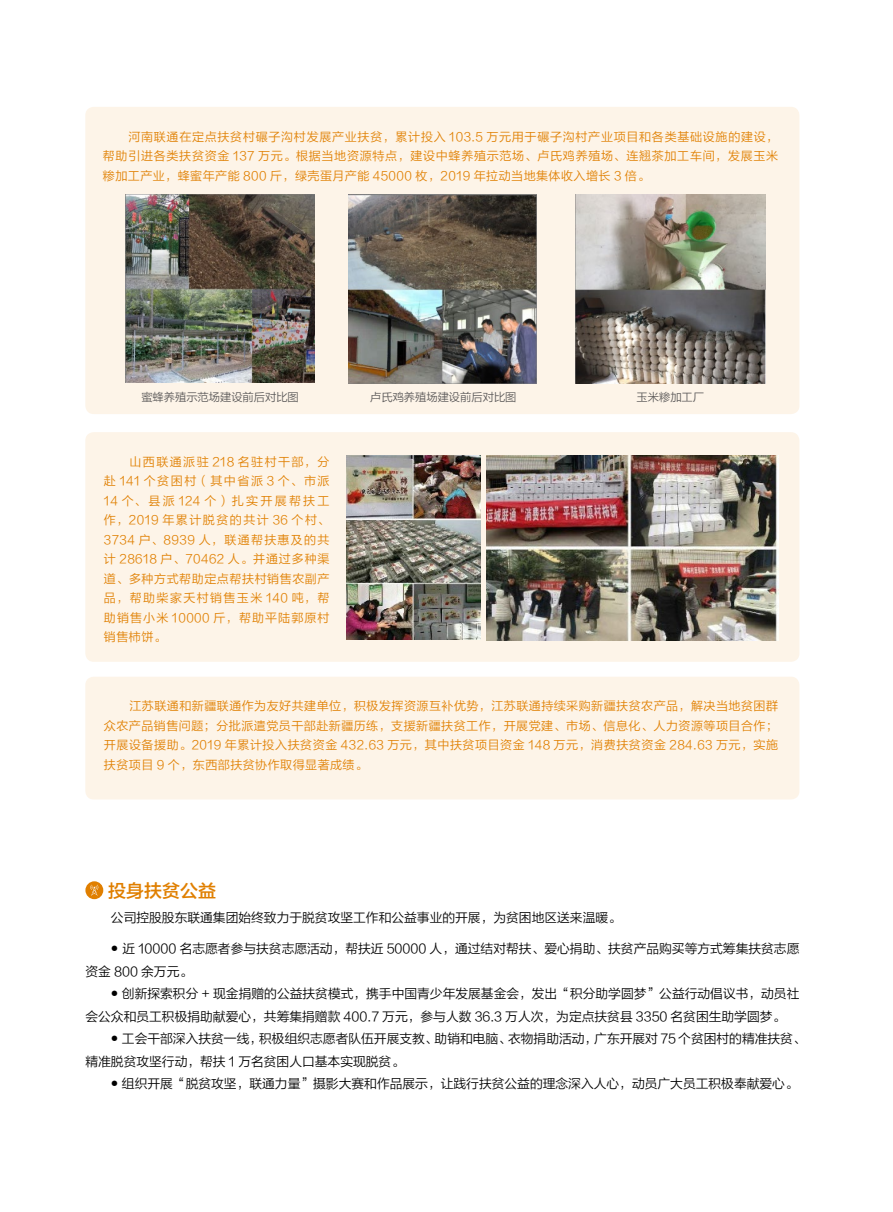
<style>
.page{position:relative;width:893px;height:1212px;background:#fff}
.page>*{position:absolute;margin:0;border:0;box-sizing:border-box;transform-origin:0 0}
.t1{font:18px "FZLTZHK GBK1 0";color:#e07f00}
.t2{font:12.75px/22.5px "FZLTXIHK GBK1 0";color:#000}
.t3{font:12px/19.5px "FZLTXIHK GBK1 0";letter-spacing:.04em;color:#e07f00;text-align:justify}
.t4{font:11.25px "FZLTXIHK GBK1 0";color:#595757}
.s1{font-size:7.5px}
</style>
<div class="page">
<div style="left:85px;top:107px;width:714px;height:307px;background:#fdf4e8;border-radius:9px"></div>
<div style="left:85px;top:432px;width:714px;height:230px;background:#fdf4e8;border-radius:9px"></div>
<div style="left:85px;top:677px;width:714px;height:122px;background:#fdf4e8;border-radius:9px"></div>
<img style="left:125px;top:195px;width:190px;height:188px">
<img style="left:349px;top:195px;width:187px;height:188px">
<img style="left:575px;top:195px;width:190px;height:188px">
<img style="left:346px;top:455px;width:134px;height:184px">
<img style="left:486px;top:455px;width:292px;height:185px">
<div style="left:85px;top:881px;width:18px;height:18px;background:#e07f00;border-radius:50%"></div>
<svg style="left:90px;top:885px;width:8px;height:11px"></svg>
<p class="t3" style="left:103px;top:127px;width:677px;text-indent:26px">河南联通在定点扶贫村碾子沟村发展产业扶贫，累计投入 103.5 万元用于碾子沟村产业项目和各类基础设施的建设，帮助引进各类扶贫资金 137 万元。根据当地资源特点，建设中蜂养殖示范场、卢氏鸡养殖场、连翘茶加工车间，发展玉米糁加工产业，蜂蜜年产能 800 斤，绿壳蛋月产能 45000 枚，2019 年拉动当地集体收入增长 3 倍。</p>
<p class="t4" style="left:141px;top:391px;width:159px">蜜蜂养殖示范场建设前后对比图</p>
<p class="t4" style="left:370px;top:391px;width:148px">卢氏鸡养殖场建设前后对比图</p>
<p class="t4" style="left:637px;top:391px;width:69px">玉米糁加工厂</p>
<p class="t3" style="left:104px;top:452px;width:227px;text-indent:26px">山西联通派驻 218 名驻村干部，分赴 141 个贫困村（其中省派 3 个、市派14 个、县派 124 个）扎实开展帮扶工作，2019 年累计脱贫的共计 36 个村、3734 户、8939 人，联通帮扶惠及的共计 28618 户、70462 人。并通过多种渠道、多种方式帮助定点帮扶村销售农副产品，帮助柴家夭村销售玉米 140 吨，帮助销售小米 10000 斤，帮助平陆郭原村销售柿饼。</p>
<p class="t3" style="left:104px;top:697px;width:676px;text-indent:26px">江苏联通和新疆联通作为友好共建单位，积极发挥资源互补优势，江苏联通持续采购新疆扶贫农产品，解决当地贫困群众农产品销售问题；分批派遣党员干部赴新疆历练，支援新疆扶贫工作，开展党建、市场、信息化、人力资源等项目合作；开展设备援助。2019 年累计投入扶贫资金 432.63 万元，其中扶贫项目资金 148 万元，消费扶贫资金 284.63 万元，实施扶贫项目 9 个，东西部扶贫协作取得显著成绩。</p>
<h1 class="t1" style="left:108px;top:880px;width:109px">投身扶贫公益</h1>
<p class="t2" style="left:111px;top:907px;width:511px">公司控股股东联通集团始终致力于脱贫攻坚工作和公益事业的开展，为贫困地区送来温暖。</p>
<p class="t2" style="left:85px;top:938px;width:715px;text-indent:26px"><span class="s1">●</span> 近 10000 名志愿者参与扶贫志愿活动，帮扶近 50000 人，通过结对帮扶、爱心捐助、扶贫产品购买等方式筹集扶贫志愿资金 800 余万元。</p>
<p class="t2" style="left:85px;top:983px;width:715px;text-indent:26px"><span class="s1">●</span> 创新探索积分 + 现金捐赠的公益扶贫模式，携手中国青少年发展基金会，发出“积分助学圆梦”公益行动倡议书，动员社会公众和员工积极捐助献爱心，共筹集捐赠款 400.7 万元，参与人数 36.3 万人次，为定点扶贫县 3350 名贫困生助学圆梦。</p>
<p class="t2" style="left:85px;top:1028px;width:722px;text-indent:26px"><span class="s1">●</span> 工会干部深入扶贫一线，积极组织志愿者队伍开展支教、助销和电脑、衣物捐助活动，广东开展对 75 个贫困村的精准扶贫、精准脱贫攻坚行动，帮扶 1 万名贫困人口基本实现脱贫。</p>
<p class="t2" style="left:111px;top:1073px;width:688px"><span class="s1">●</span> 组织开展“脱贫攻坚，联通力量”摄影大赛和作品展示，让践行扶贫公益的理念深入人心，动员广大员工积极奉献爱心。</p>
</div>
